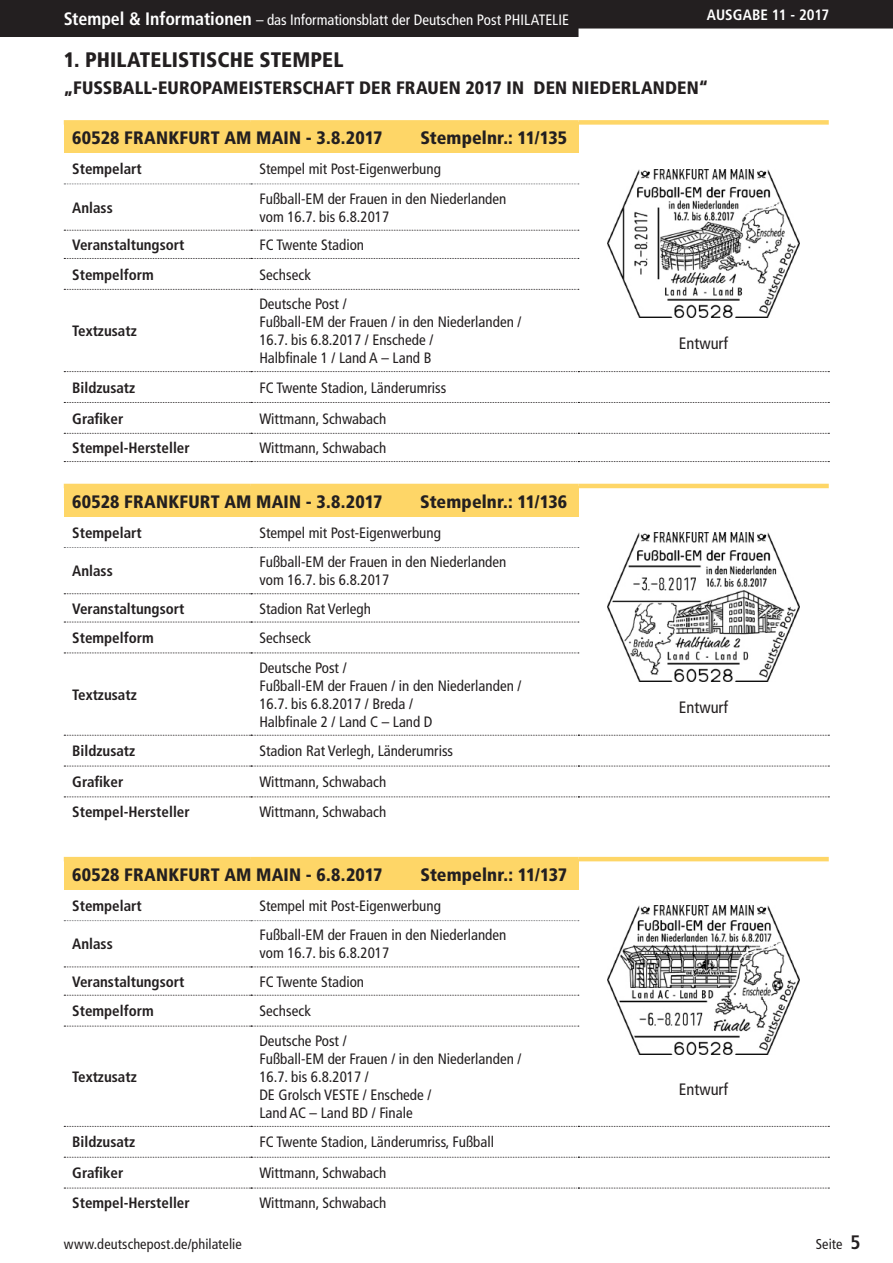
<style>
.page{position:relative;width:893px;height:1263px;background:#fff}
.page>*{position:absolute;margin:0;border:0;box-sizing:border-box;transform-origin:0 0}
.t1{font:900 condensed 21px "Frutiger LT Std";letter-spacing:.005em;color:#231f20}
.t2{font:900 condensed 18px "Frutiger LT Std";letter-spacing:.005em;color:#231f20}
.t3{font:condensed 16.5px "Frutiger LT Std";color:#231f20}
.t4{font:condensed 15px/18px "Frutiger LT Std";color:#231f20}
.t5{font:700 condensed 15px "Frutiger LT Std";color:#231f20}
.t6{font:condensed 15px "Frutiger LT Std";color:#fff}
.t7{font:700 condensed 15px "Frutiger LT Std";color:#fff}
.t8{font:condensed 14.25px "Frutiger LT Std";letter-spacing:.005em;color:#231f20}
.s1{font-weight:700;font-size:18px}
.s2{font-weight:700;font-size:19.5px}
</style>
<div class="page">
<svg style="left:0;top:0;width:893px;height:37px;background:#343131"></svg>
<div style="left:64px;top:122px;width:514px;height:31px;background:#fed667"></div>
<svg style="left:64px;top:230px;width:515px;height:1px"></svg>
<svg style="left:64px;top:258px;width:515px;height:1px"></svg>
<svg style="left:64px;top:289px;width:515px;height:1px"></svg>
<svg style="left:64px;top:371px;width:765px;height:1px"></svg>
<svg style="left:64px;top:184px;width:515px;height:1px"></svg>
<div style="left:64px;top:120px;width:187px;height:5px;background:#fed667"></div>
<div style="left:251px;top:120px;width:327px;height:5px;background:#fed667"></div>
<div style="left:578px;top:120px;width:251px;height:5px;background:#fed667"></div>
<svg style="left:64px;top:402px;width:765px;height:1px"></svg>
<svg style="left:64px;top:433px;width:765px;height:1px"></svg>
<svg style="left:64px;top:461px;width:765px;height:1px"></svg>
<img style="left:607px;top:169px;width:192px;height:149px">
<div style="left:64px;top:486px;width:514px;height:30px;background:#fed667"></div>
<svg style="left:64px;top:593px;width:515px;height:1px"></svg>
<svg style="left:64px;top:622px;width:515px;height:1px"></svg>
<svg style="left:64px;top:652px;width:515px;height:1px"></svg>
<svg style="left:64px;top:735px;width:765px;height:1px"></svg>
<svg style="left:64px;top:547px;width:515px;height:1px"></svg>
<hr style="left:64px;top:484px;width:187px;height:4px;background:#fed667">
<hr style="left:251px;top:484px;width:327px;height:4px;background:#fed667">
<hr style="left:578px;top:484px;width:251px;height:4px;background:#fed667">
<svg style="left:64px;top:766px;width:765px;height:1px"></svg>
<svg style="left:64px;top:796px;width:765px;height:1px"></svg>
<img style="left:607px;top:533px;width:192px;height:148px">
<div style="left:64px;top:859px;width:514px;height:31px;background:#fed667"></div>
<svg style="left:64px;top:966px;width:515px;height:1px"></svg>
<svg style="left:64px;top:995px;width:515px;height:1px"></svg>
<svg style="left:64px;top:1026px;width:515px;height:1px"></svg>
<svg style="left:64px;top:1126px;width:765px;height:1px"></svg>
<svg style="left:64px;top:920px;width:515px;height:1px"></svg>
<hr style="left:64px;top:857px;width:187px;height:4px;background:#fed667">
<hr style="left:251px;top:857px;width:327px;height:4px;background:#fed667">
<hr style="left:578px;top:857px;width:251px;height:4px;background:#fed667">
<svg style="left:64px;top:1157px;width:765px;height:1px"></svg>
<svg style="left:64px;top:1188px;width:765px;height:1px"></svg>
<img style="left:607px;top:906px;width:192px;height:148px">
<p class="t6" style="left:64px;top:11px;width:507px"><span class="s1">Stempel &amp; Informationen</span> – das Informationsblatt der Deutschen Post PHILATELIE</p>
<p class="t7" style="left:707px;top:5px;width:124px">Ausgabe 11 - 2017</p>
<h1 class="t1" style="left:64px;top:47px;width:281px">1. PHILATELISTISCHE STEMPEL</h1>
<p class="t2" style="left:64px;top:77px;width:353px">„FUSSBALL-EUROPAMEISTERSCHAFT DER FRAUE</p>
<p class="t2" style="left:449px;top:77px;width:174px">N 2017 IN DEN NIEDERLA</p>
<p class="t2" style="left:653px;top:77px;width:57px">NDEN“</p>
<p class="t2" style="left:72px;top:127px;width:128px">60528 FRANKFURT</p>
<p class="t2" style="left:224px;top:127px;width:43px">AM MAI</p>
<p class="t2" style="left:289px;top:127px;width:118px">N - 3.8.2017 S</p>
<p class="t2" style="left:430px;top:127px;width:139px">TEMPELNR.: 11/135</p>
<p class="t5" style="left:72px;top:160px;width:71px">Stempelart</p>
<p class="t4" style="left:259px;top:160px;width:183px">Stempel mit Post-Eigenwerbung</p>
<p class="t5" style="left:72px;top:199px;width:42px">Anlass</p>
<p class="t4" style="left:259px;top:190px;width:249px">Fußball-EM der Frauen in den Niederlanden vom 16.7. bis 6.8.2017</p>
<p class="t5" style="left:72px;top:236px;width:114px">Veranstaltungsort</p>
<p class="t4" style="left:259px;top:236px;width:106px">FC Twente Stadion</p>
<p class="t5" style="left:72px;top:265px;width:83px">Stempelform</p>
<p class="t4" style="left:259px;top:265px;width:53px">Sechseck</p>
<p class="t5" style="left:72px;top:322px;width:66px">Textzusatz</p>
<p class="t4" style="left:259px;top:295px;width:263px">Deutsche Post /<br>Fußball-EM der Frauen / in den Niederlanden /<br>16.7. bis 6.8.2017 / Enschede /<br>Halbfinale 1 / Land A – Land B</p>
<p class="t5" style="left:72px;top:379px;width:65px">Bildzusatz</p>
<p class="t4" style="left:259px;top:379px;width:188px">FC Twente Stadion, Länderumriss</p>
<p class="t5" style="left:72px;top:409px;width:53px">Grafiker</p>
<p class="t4" style="left:259px;top:409px;width:128px">Wittmann, Schwabach</p>
<p class="t5" style="left:72px;top:439px;width:119px">Stempel-Hersteller</p>
<p class="t4" style="left:259px;top:439px;width:128px">Wittmann, Schwabach</p>
<p class="t2" style="left:72px;top:491px;width:128px">60528 FRANKFURT</p>
<p class="t2" style="left:224px;top:491px;width:43px">AM MAI</p>
<p class="t2" style="left:289px;top:491px;width:118px">N - 3.8.2017 S</p>
<p class="t2" style="left:430px;top:491px;width:139px">TEMPELNR.: 11/136</p>
<p class="t5" style="left:72px;top:523px;width:71px">Stempelart</p>
<p class="t4" style="left:259px;top:523px;width:183px">Stempel mit Post-Eigenwerbung</p>
<p class="t5" style="left:72px;top:562px;width:42px">Anlass</p>
<p class="t4" style="left:259px;top:553px;width:249px">Fußball-EM der Frauen in den Niederlanden vom 16.7. bis 6.8.2017</p>
<p class="t5" style="left:72px;top:599px;width:114px">Veranstaltungsort</p>
<p class="t4" style="left:259px;top:599px;width:113px">Stadion Rat Verlegh</p>
<p class="t5" style="left:72px;top:629px;width:83px">Stempelform</p>
<p class="t4" style="left:259px;top:629px;width:53px">Sechseck</p>
<p class="t5" style="left:72px;top:686px;width:66px">Textzusatz</p>
<p class="t4" style="left:259px;top:659px;width:263px">Deutsche Post /<br>Fußball-EM der Frauen / in den Niederlanden /<br>16.7. bis 6.8.2017 / Breda /<br>Halbfinale 2 / Land C – Land D</p>
<p class="t5" style="left:72px;top:742px;width:65px">Bildzusatz</p>
<p class="t4" style="left:259px;top:742px;width:195px">Stadion Rat Verlegh, Länderumriss</p>
<p class="t5" style="left:72px;top:773px;width:53px">Grafiker</p>
<p class="t4" style="left:259px;top:773px;width:128px">Wittmann, Schwabach</p>
<p class="t5" style="left:72px;top:802px;width:119px">Stempel-Hersteller</p>
<p class="t4" style="left:259px;top:802px;width:128px">Wittmann, Schwabach</p>
<p class="t2" style="left:72px;top:864px;width:128px">60528 FRANKFURT</p>
<p class="t2" style="left:224px;top:864px;width:43px">AM MAI</p>
<p class="t2" style="left:289px;top:864px;width:118px">N - 6.8.2017 S</p>
<p class="t2" style="left:430px;top:864px;width:139px">TEMPELNR.: 11/137</p>
<p class="t5" style="left:72px;top:897px;width:71px">Stempelart</p>
<p class="t4" style="left:259px;top:897px;width:183px">Stempel mit Post-Eigenwerbung</p>
<p class="t5" style="left:72px;top:935px;width:42px">Anlass</p>
<p class="t4" style="left:259px;top:926px;width:249px">Fußball-EM der Frauen in den Niederlanden vom 16.7. bis 6.8.2017</p>
<p class="t5" style="left:72px;top:972px;width:114px">Veranstaltungsort</p>
<p class="t4" style="left:259px;top:972px;width:106px">FC Twente Stadion</p>
<p class="t5" style="left:72px;top:1002px;width:83px">Stempelform</p>
<p class="t4" style="left:259px;top:1002px;width:53px">Sechseck</p>
<p class="t5" style="left:72px;top:1068px;width:66px">Textzusatz</p>
<p class="t4" style="left:259px;top:1032px;width:263px">Deutsche Post /<br>Fußball-EM der Frauen / in den Niederlanden /<br>16.7. bis 6.8.2017 /<br>DE Grolsch VESTE / Enschede /<br>Land AC – Land BD / Finale</p>
<p class="t5" style="left:72px;top:1133px;width:65px">Bildzusatz</p>
<p class="t4" style="left:259px;top:1133px;width:236px">FC Twente Stadion, Länderumriss, Fußball</p>
<p class="t5" style="left:72px;top:1164px;width:53px">Grafiker</p>
<p class="t4" style="left:259px;top:1164px;width:128px">Wittmann, Schwabach</p>
<p class="t5" style="left:72px;top:1194px;width:119px">Stempel-Hersteller</p>
<p class="t4" style="left:259px;top:1194px;width:128px">Wittmann, Schwabach</p>
<p class="t3" style="left:679px;top:334px;width:51px">Entwurf</p>
<p class="t3" style="left:679px;top:697px;width:51px">Entwurf</p>
<p class="t3" style="left:679px;top:1079px;width:51px">Entwurf</p>
<p class="t8" style="left:64px;top:1235px;width:179px">www.deutschepost.de/philatelie</p>
<p class="t8" style="left:816px;top:1235px;width:46px">Seite <span class="s2">5</span></p>
</div>
